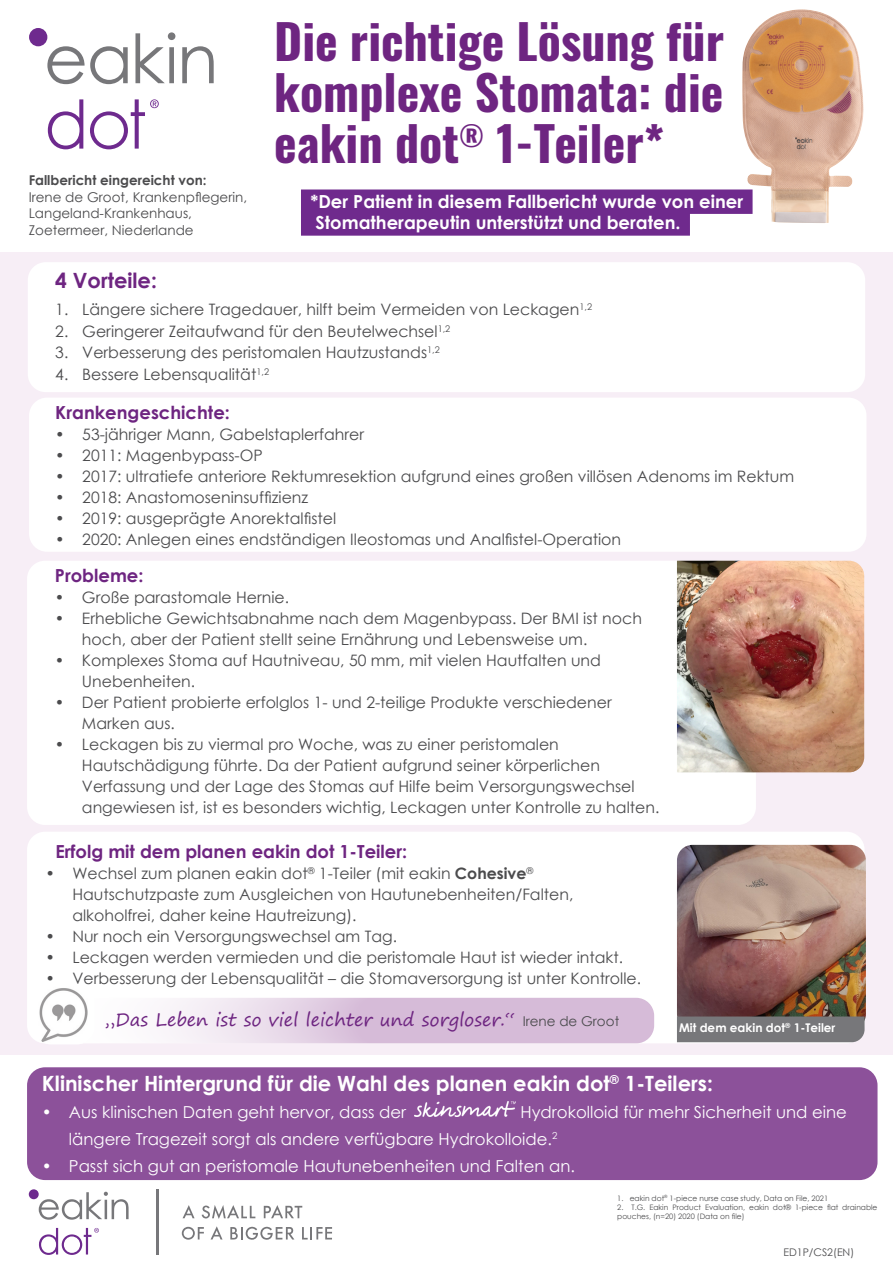
<style>
.page{position:relative;width:893px;height:1263px;background:#fff}
.page>*{position:absolute;margin:0;border:0;box-sizing:border-box;transform-origin:0 0}
.t1{font:700 48px/51px "Oswald";color:#6e2581;text-align:justify}
.t2{font:700 21px "Century Gothic";color:#fff}
.t3{font:700 21px "Century Gothic";color:#6e2581}
.t4{font:700 18px "Century Gothic";color:#fff}
.t5{font:700 18px "Century Gothic";color:#6e2581}
.t6{font:18px "Segoe Print";color:#6e2581}
.t7{font:16.5px/27px "Century Gothic";color:#fff}
.t8{font:15.75px/21px "Century Gothic";color:#4b4b4d}
.t9{font:13.5px/16.5px "Century Gothic";color:#4b4b4d}
.t10{font:700 13.5px "Century Gothic";color:#4b4b4d}
.t11{font:700 12px "Century Gothic";color:#fff}
.t12{font:10.5px "Century Gothic";color:#4b4b4d}
.t13{font:7.5px/9px "Century Gothic";color:#4b4b4d}
.s1{font-weight:700}
.s2{font-family:"Century Gothic";font-size:13.5px;color:#4b4b4d}
</style>
<div class="page">
<div style="left:0;top:253px;width:893px;height:802px;background:#f7eef6"></div>
<div style="left:29px;top:28px;width:18px;height:18px;background:#6e2a8e;border-radius:50%"></div>
<svg style="left:47px;top:46px;width:81px;height:38px"></svg>
<svg style="left:135px;top:32px;width:40px;height:51px"></svg>
<svg style="left:182px;top:46px;width:32px;height:37px"></svg>
<svg style="left:48px;top:99px;width:35px;height:50px"></svg>
<svg style="left:90px;top:99px;width:69px;height:50px"></svg>
<img style="left:742px;top:9px;width:122px;height:214px">
<hr style="left:156px;top:1189px;width:2px;height:66px;background:#77777a">
<svg style="left:183px;top:1205px;width:12px;height:13px"></svg>
<svg style="left:202px;top:1205px;width:53px;height:14px"></svg>
<svg style="left:264px;top:1205px;width:38px;height:13px"></svg>
<svg style="left:182px;top:1227px;width:22px;height:13px"></svg>
<svg style="left:211px;top:1226px;width:12px;height:13px"></svg>
<svg style="left:230px;top:1227px;width:64px;height:13px"></svg>
<svg style="left:302px;top:1227px;width:30px;height:12px"></svg>
<div style="left:29px;top:1189px;width:10px;height:10px;background:#6e2a8e;border-radius:50%"></div>
<svg style="left:39px;top:1192px;width:90px;height:28px"></svg>
<svg style="left:39px;top:1228px;width:60px;height:27px"></svg>
<div style="left:301px;top:189px;width:452px;height:25px;background:#6f2a8d"></div>
<div style="left:301px;top:211px;width:389px;height:25px;background:#6f2a8d"></div>
<div style="left:28px;top:262px;width:837px;height:130px;background:#fff;border-radius:18px"></div>
<div style="left:29px;top:398px;width:837px;height:154px;background:#fff;border-radius:18px"></div>
<div style="left:27px;top:561px;width:729px;height:264px;background:#fff;border-radius:18px"></div>
<div style="left:27px;top:832px;width:838px;height:211px;background:#fff;border-radius:18px"></div>
<img style="left:677px;top:561px;width:187px;height:211px">
<img style="left:677px;top:845px;width:189px;height:174px">
<div style="left:677px;top:1016px;width:188px;height:26px;background:#77777a"></div>
<svg style="left:47px;top:998px;width:607px;height:45px;fill:#d6bbd8"></svg>
<img style="left:37px;top:988px;width:58px;height:56px">
<div style="left:27px;top:1067px;width:850px;height:113px;background:#8c519a;border-radius:18px"></div>
<img style="left:414px;top:1102px;width:101px;height:14px">
<p class="t10" style="left:29px;top:170px;width:179px">Fallbericht eingereicht von:</p>
<p class="t9" style="left:29px;top:188px;width:220px">Irene de Groot, Krankenpflegerin,<br>Langeland-Krankenhaus,<br>Zoetermeer, Niederlande</p>
<p class="t1" style="left:274px;top:19px;width:451px">Die richtige Lösung für komplexe Stomata: die eakin dot<sup>®</sup> 1-Teiler*</p>
<p class="t4" style="left:310px;top:187px;width:434px">*Der Patient in diesem Fallbericht wurde von einer</p>
<p class="t4" style="left:315px;top:209px;width:367px">Stomatherapeutin unterstützt und beraten.</p>
<p class="t3" style="left:55px;top:264px;width:103px">4 Vorteile:</p>
<p class="t8" style="left:55px;top:299px;width:538px">1. Längere sichere Tragedauer, hilft beim Vermeiden von Leckagen<sup>1,2</sup></p>
<p class="t8" style="left:55px;top:320px;width:397px">2. Geringerer Zeitaufwand für den Beutelwechsel<sup>1,2</sup></p>
<p class="t8" style="left:55px;top:342px;width:386px">3. Verbesserung des peristomalen Hautzustands<sup>1,2</sup></p>
<p class="t8" style="left:55px;top:364px;width:215px">4. Bessere Lebensqualität<sup>1,2</sup></p>
<p class="t5" style="left:55px;top:399px;width:176px">Krankengeschichte:</p>
<p class="t8" style="left:55px;top:424px;width:310px">• 53-jähriger Mann, Gabelstaplerfahrer</p>
<p class="t8" style="left:55px;top:445px;width:209px">• 2011: Magenbypass-OP</p>
<p class="t8" style="left:55px;top:466px;width:740px">• 2017: ultratiefe anteriore Rektumresektion aufgrund eines großen villösen Adenoms im Rektum</p>
<p class="t8" style="left:55px;top:487px;width:254px">• 2018: Anastomoseninsuffizienz</p>
<p class="t8" style="left:55px;top:508px;width:282px">• 2019: ausgeprägte Anorektalfistel</p>
<p class="t8" style="left:55px;top:529px;width:567px">• 2020: Anlegen eines endständigen Ileostomas und Analfistel-Operation</p>
<p class="t5" style="left:55px;top:562px;width:90px">Probleme:</p>
<p class="t8" style="left:55px;top:587px;width:236px">• Große parastomale Hernie.</p>
<p class="t8" style="left:82px;top:608px;width:561px;text-indent:-27px">• Erhebliche Gewichtsabnahme nach dem Magenbypass. Der BMI ist noch hoch, aber der Patient stellt seine Ernährung und Lebensweise um.</p>
<p class="t8" style="left:82px;top:650px;width:521px;text-indent:-27px">• Komplexes Stoma auf Hautniveau, 50 mm, mit vielen Hautfalten und<br>Unebenheiten.</p>
<p class="t8" style="left:82px;top:692px;width:531px;text-indent:-27px">• Der Patient probierte erfolglos 1- und 2-teilige Produkte verschiedener<br>Marken aus.</p>
<p class="t8" style="left:82px;top:734px;width:579px;text-indent:-27px">• Leckagen bis zu viermal pro Woche, was zu einer peristomalen Hautschädigung führte. Da der Patient aufgrund seiner körperlichen Verfassung und der Lage des Stomas auf Hilfe beim Versorgungswechsel angewiesen ist, ist es besonders wichtig, Leckagen unter Kontrolle zu halten.</p>
<p class="t5" style="left:55px;top:838px;width:353px">Erfolg mit dem planen eakin dot 1-Teiler:</p>
<p class="t8" style="left:72px;top:863px;width:502px;text-indent:-27px">• Wechsel zum planen eakin dot<sup>®</sup> 1-Teiler (mit eakin <span class="s1">Cohesive</span><sup>®<br></sup>Hautschutzpaste zum Ausgleichen von Hautunebenheiten/Falten, alkoholfrei, daher keine Hautreizung).</p>
<p class="t8" style="left:45px;top:926px;width:353px">• Nur noch ein Versorgungswechsel am Tag.</p>
<p class="t8" style="left:45px;top:947px;width:579px">• Leckagen werden vermieden und die peristomale Haut ist wieder intakt.</p>
<p class="t8" style="left:45px;top:968px;width:597px">• Verbesserung der Lebensqualität – die Stomaversorgung ist unter Kontrolle.</p>
<p class="t11" style="left:679px;top:1018px;width:158px">Mit dem eakin dot<sup>®</sup> 1-Teiler</p>
<p class="t6" style="left:105px;top:1003px;width:515px">„Das Leben ist so viel leichter und sorgloser.“ <span class="s2">Irene de Groot</span></p>
<p class="t2" style="left:42px;top:1067px;width:672px">Klinischer Hintergrund für die Wahl des planen eakin dot<sup>®</sup> 1-Teilers:</p>
<p class="t7" style="left:42px;top:1098px;width:366px">• Aus klinischen Daten geht hervor, dass der</p>
<p class="t7" style="left:69px;top:1098px;width:779px;text-indent:452px">Hydrokolloid für mehr Sicherheit und eine längere Tragezeit sorgt als andere verfügbare Hydrokolloide.<sup>2</sup></p>
<p class="t7" style="left:42px;top:1152px;width:535px">• Passt sich gut an peristomale Hautunebenheiten und Falten an.</p>
<p class="t13" style="left:617px;top:1193px;width:212px">1. eakin dot<sup>®</sup> 1-piece nurse case study, Data on File, 2021</p>
<p class="t13" style="left:617px;top:1202px;width:262px">2. T.G. Eakin Product Evaluation, eakin dot® 1-piece flat drainable pouches, (n=20) 2020 (Data on file)</p>
<p class="t12" style="left:783px;top:1244px;width:72px">ED1P/CS2(EN)</p>
</div>
